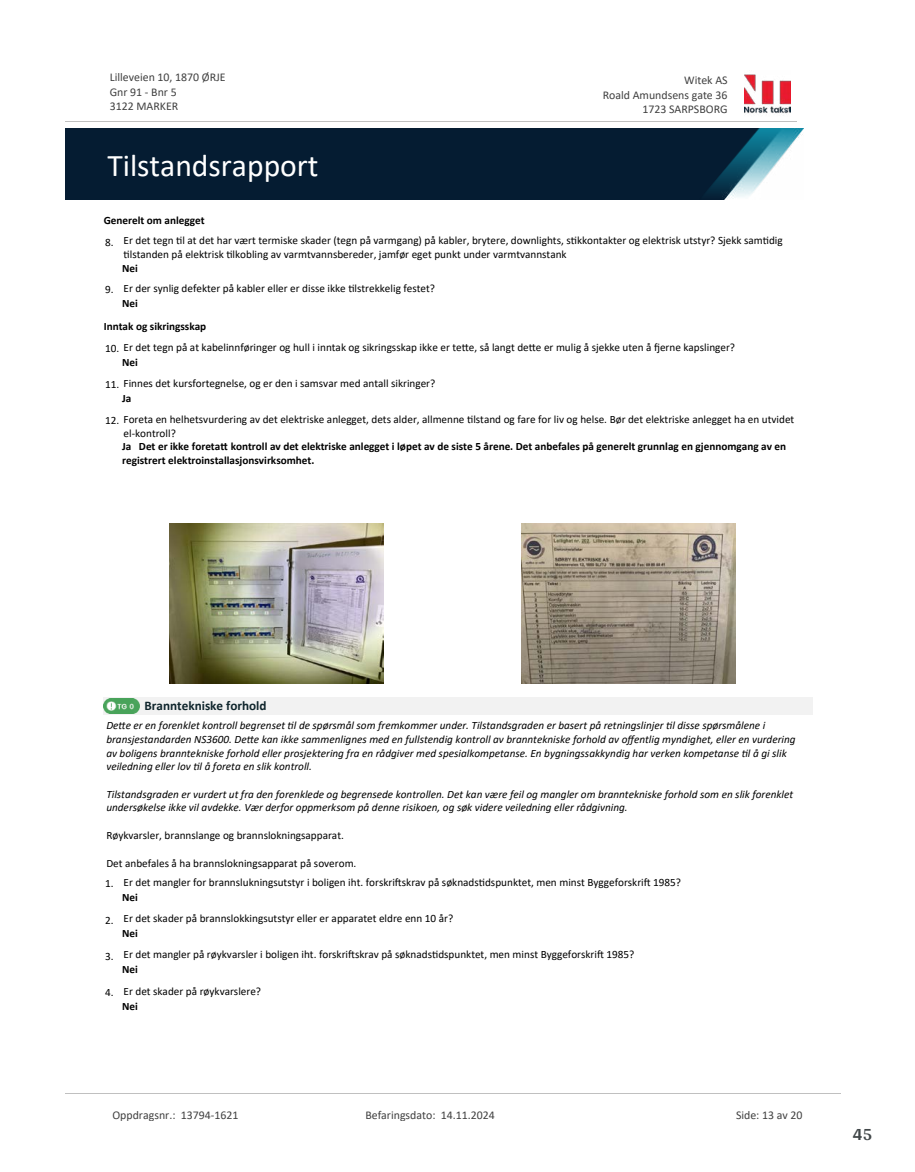
<style>
.page{position:relative;width:915px;height:1172px;background:#fff}
.page>*{position:absolute;margin:0;border:0;box-sizing:border-box;transform-origin:0 0}
.t1{font:31.65px "Calibri";color:#fff}
.t2{font:700 18px "Arya";color:#414749}
.t3{font:700 13.2px "Calibri";color:#0f252c}
.t4{font:11.85px/14.5px "Calibri";color:#404040}
.t5{font:11.25px/13.6px "Calibri";color:#000}
.t6{font:italic 11.25px/13.6px "Calibri";color:#000}
.t7{font:700 11.25px/13.6px "Calibri";color:#000}
</style>
<div class="page">
<img style="left:170px;top:524px;width:213px;height:160px">
<img style="left:521px;top:524px;width:214px;height:160px">
<div style="left:104px;top:698px;width:708px;height:17px;background:#f2f2f2"></div>
<svg style="left:107px;top:698px;width:29px;height:16px"></svg>
<img style="left:104px;top:699px;width:35px;height:14px">
<img style="left:744px;top:74px;width:46px;height:40px">
<hr style="left:65px;top:121px;width:731px;height:1px;background:#c0c0c0">
<img style="left:65px;top:129px;width:738px;height:71px">
<hr style="left:65px;top:1093px;width:775px;height:1px;background:#c0c0c0">
<p class="t4" style="left:110px;top:70px;width:117px">Lilleveien 10, 1870 ØRJE<br>Gnr 91 - Bnr 5<br>3122 MARKER</p>
<p class="t4" style="left:684px;top:73px;width:45px">Witek AS</p>
<p class="t4" style="left:602px;top:87px;width:126px">Roald Amundsens gate 36</p>
<p class="t4" style="left:642px;top:102px;width:87px">1723 SARPSBORG</p>
<h1 class="t1" style="left:107px;top:143px;width:213px">Tilstandsrapport</h1>
<p class="t7" style="left:104px;top:213px;width:102px">Generelt om anlegget</p>
<p class="t5" style="left:123px;top:233px;width:660px;text-indent:-19px">8. Er det tegn 琀椀l at det har vært termiske skader (tegn på varmgang) på kabler, brytere, downlights, s琀椀kkontakter og elektrisk utstyr? Sjekk sam琀椀dig琀椀lstanden på elektrisk 琀椀lkobling av varmtvannsbereder, jamfør eget punkt under varmtvannstank</p>
<p class="t7" style="left:122px;top:261px;width:17px">Nei</p>
<p class="t5" style="left:105px;top:281px;width:331px">9. Er der synlig defekter på kabler eller er disse ikke 琀椀lstrekkelig festet?</p>
<p class="t7" style="left:122px;top:296px;width:17px">Nei</p>
<p class="t5" style="left:105px;top:340px;width:631px">10. Er det tegn på at kabelinnføringer og hull i inntak og sikringsskap ikke er te琀琀e, så langt de琀琀e er mulig å sjekke uten å 昀樀erne kapslinger?</p>
<p class="t7" style="left:122px;top:355px;width:17px">Nei</p>
<p class="t7" style="left:104px;top:319px;width:104px">Inntak og sikringsskap</p>
<p class="t5" style="left:105px;top:376px;width:332px">11. Finnes det kursfortegnelse, og er den i samsvar med antall sikringer?</p>
<p class="t7" style="left:122px;top:391px;width:11px">Ja</p>
<p class="t5" style="left:123px;top:412px;width:672px;text-indent:-19px">12. Foreta en helhetsvurdering av det elektriske anlegget, dets alder, allmenne 琀椀lstand og fare for liv og helse. Bør det elektriske anlegget ha en utvidet el-kontroll?</p>
<p class="t7" style="left:122px;top:440px;width:665px">Ja Det er ikke foreta琀琀 kontroll av det elektriske anlegget i løpet av de siste 5 årene. Det anbefales på generelt grunnlag en gjennomgang av en registrert elektroinstallasjonsvirksomhet.</p>
<p class="t3" style="left:144px;top:696px;width:123px">Branntekniske forhold</p>
<p class="t6" style="left:106px;top:718px;width:690px">De琀琀e er en forenklet kontroll begrenset 琀椀l de spørsmål som fremkommer under. Tilstandsgraden er basert på retningslinjer 琀椀l disse spørsmålene i bransjestandarden NS3600. De琀琀e kan ikke sammenlignes med en fullstendig kontroll av branntekniske forhold av o昀昀entlig myndighet, eller en vurdering av boligens branntekniske forhold eller prosjektering fra en rådgiver med spesialkompetanse. En bygningssakkyndig har verken kompetanse 琀椀l å gi slik veiledning eller lov 琀椀l å foreta en slik kontroll.</p>
<p class="t6" style="left:106px;top:786px;width:688px">Tilstandsgraden er vurdert ut fra den forenklede og begrensede kontrollen. Det kan være feil og mangler om branntekniske forhold som en slik forenklet undersøkelse ikke vil avdekke. Vær derfor oppmerksom på denne risikoen, og søk videre veiledning eller rådgivning.</p>
<p class="t5" style="left:106px;top:828px;width:239px">Røykvarsler, brannslange og brannslokningsapparat.</p>
<p class="t5" style="left:106px;top:856px;width:251px">Det anbefales å ha brannslokningsapparat på soverom.</p>
<p class="t5" style="left:105px;top:875px;width:577px">1. Er det mangler for brannslukningsutstyr i boligen iht. forskri昀琀skrav på søknads琀椀dspunktet, men minst Byggeforskri昀琀 1985?</p>
<p class="t7" style="left:122px;top:890px;width:17px">Nei</p>
<p class="t5" style="left:105px;top:911px;width:349px">2. Er det skader på brannslokkingsutstyr eller er apparatet eldre enn 10 år?</p>
<p class="t7" style="left:122px;top:926px;width:17px">Nei</p>
<p class="t5" style="left:105px;top:947px;width:530px">3. Er det mangler på røykvarsler i boligen iht. forskri昀琀skrav på søknads琀椀dspunktet, men minst Byggeforskri昀琀 1985?</p>
<p class="t7" style="left:122px;top:963px;width:17px">Nei</p>
<p class="t5" style="left:105px;top:984px;width:157px">4. Er det skader på røykvarslere?</p>
<p class="t7" style="left:122px;top:999px;width:17px">Nei</p>
<p class="t4" style="left:112px;top:1107px;width:127px">Oppdragsnr.: 13794-1621</p>
<p class="t4" style="left:365px;top:1107px;width:131px">Befaringsdato: 14.11.2024</p>
<p class="t4" style="left:735px;top:1107px;width:68px">Side: 13 av 20</p>
<h2 class="t2" style="left:852px;top:1123px;width:21px">45</h2>
</div>
